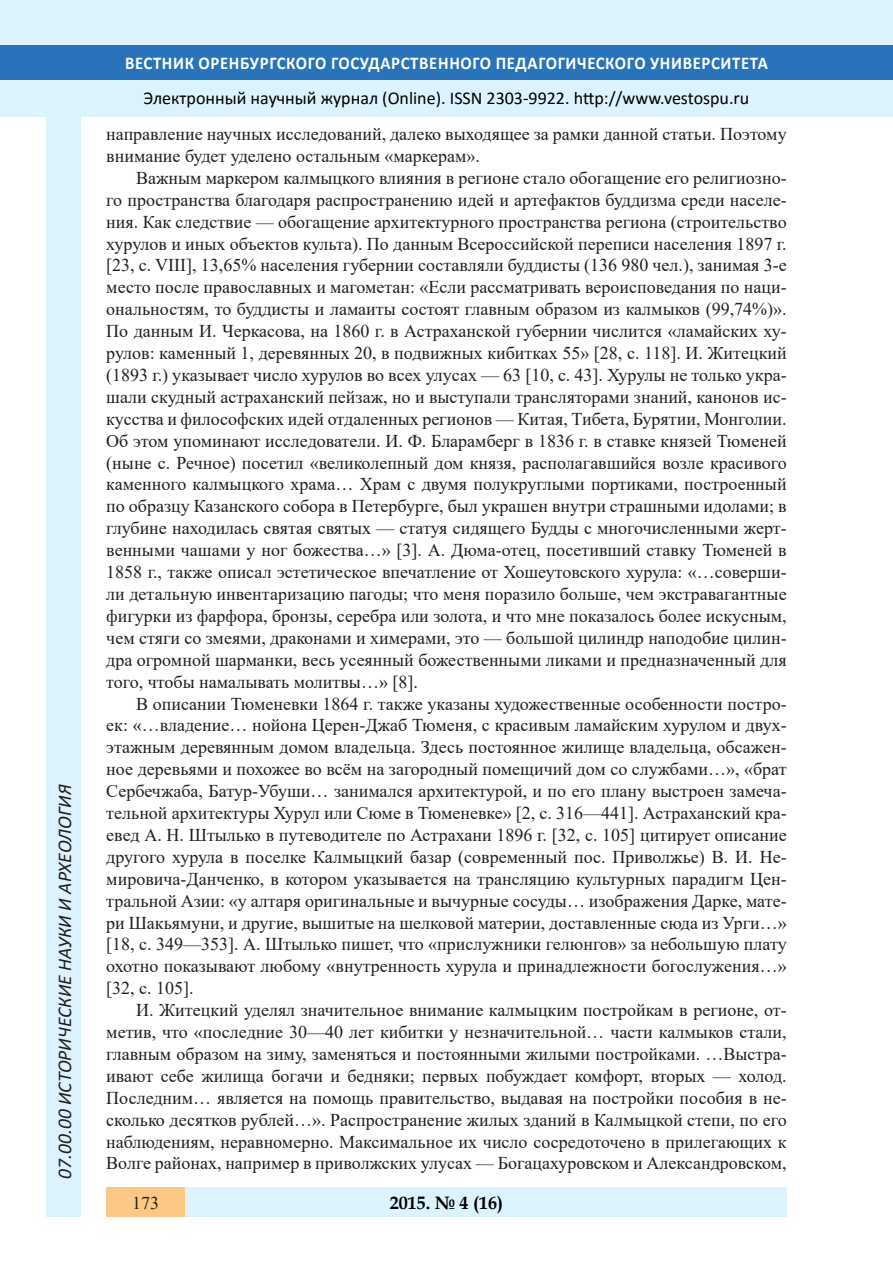
<style>
.page{position:relative;width:893px;height:1263px;background:#fff}
.page>*{position:absolute;margin:0;border:0;box-sizing:border-box;transform-origin:0 0}
.t1{font:italic 19.5px "Calibri";color:#231f20}
.Стиль2{font:18px/21.9px "Times New Roman";color:#231f20;text-align:justify}
.t2{font:18px "Calibri";color:#000}
.t3{font:700 18px "Calibri";letter-spacing:.04em;color:#fff;scale:.93 1}
.t4{font:700 18px "Book Antiqua";color:#000}
</style>
<div class="page">
<div style="left:0;top:0;width:893px;height:116px;background:#dcf2fc"></div>
<div style="left:0;top:45px;width:893px;height:34px;background:#2873ba"></div>
<div style="left:47px;top:116px;width:34px;height:1101px;background:#dcf2fc"></div>
<div style="left:106px;top:1188px;width:681px;height:29px;background:#dcf2fc"></div>
<div style="left:106px;top:1188px;width:79px;height:29px;background:#fdc784"></div>
<p class="t1" style="left:51px;top:1179px;width:395px;rotate:-90deg">07.00.00 ИСТОРИЧЕСКИЕ НАУКИ И АРХЕОЛОГИЯ</p>
<p class="t1" style="left:51px;top:1105px;width:206px;rotate:-90deg">БИОЛОГИЧЕСКИЕ НАУКИ</p>
<p class="t1" style="left:51px;top:1169px;width:11px;rotate:-90deg">3</p>
<p class="t3" style="left:125px;top:50px;width:693px">ВЕСТНИК ОРЕНБУРГСКОГО ГОСУДАРСТВЕННОГО ПЕДАГОГИЧЕСКОГО УНИВЕРСИТЕТА</p>
<p class="t2" style="left:144px;top:85px;width:607px">Электронный научный журнал (Online). ISSN 2303-9922. http://www.vestospu.ru</p>
<p class="t2" style="left:583px;top:85px;width:13px">t</p>
<p class="Стиль2" style="left:106px;top:122px;width:682px">направление научных исследований, далеко выходящее за рамки данной статьи. Поэтому внимание будет уделено остальным «маркерам».</p>
<p class="Стиль2" style="left:106px;top:166px;width:682px;text-indent:30px">Важным маркером калмыцкого влияния в регионе стало обогащение его религиозно&shy;го пространства благодаря распространению идей и артефактов буддизма среди населе&shy;ния. Как следствие — обогащение архитектурного пространства региона (строительство хурулов и иных объектов культа). По данным Всероссийской переписи населения 1897 г. [23, с. VIII], 13,65% населения губернии составляли буддисты (136 980 чел.), занимая 3-е место после православных и магометан: «Если рассматривать вероисповедания по наци&shy;ональностям, то буддисты и ламаиты состоят главным образом из калмыков (99,74%)».<br>По данным И. Черкасова, на 1860 г. в Астраханской губернии числится «ламайских ху&shy;рулов: каменный 1, деревянных 20, в подвижных кибитках 55» [28, с. 118]. И. Житецкий (1893 г.) указывает число хурулов во всех улусах — 63 [10, с. 43]. Хурулы не только укра&shy;шали скудный астраханский пейзаж, но и выступали трансляторами знаний, канонов ис&shy;кусства и философских идей отдаленных регионов — Китая, Тибета, Бурятии, Монголии.<br>Об этом упоминают исследователи. И. Ф. Бларамберг в 1836 г. в ставке князей Тюменей (ныне с. Речное) посетил «великолепный дом князя, располагавшийся возле красивого каменного калмыцкого храма… Храм с двумя полукруглыми портиками, построенный по образцу Казанского собора в Петербурге, был украшен внутри страшными идолами; в глубине находилась святая святых — статуя сидящего Будды с многочисленными жерт&shy;венными чашами у ног божества…» [3]. А. Дюма-отец, посетивший ставку Тюменей в 1858 г., также описал эстетическое впечатление от Хошеутовского хурула: «…соверши&shy;ли детальную инвентаризацию пагоды; что меня поразило больше, чем экстравагантные фигурки из фарфора, бронзы, серебра или золота, и что мне показалось более искусным, чем стяги со змеями, драконами и химерами, это — большой цилиндр наподобие цилин&shy;дра огромной шарманки, весь усеянный божественными ликами и предназначенный для того, чтобы намалывать молитвы…» [8].</p>
<p class="Стиль2" style="left:106px;top:692px;width:682px;text-indent:30px">В описании Тюменевки 1864 г. также указаны художественные особенности постро&shy;ек: «…владение… нойона Церен-Джаб Тюменя, с красивым ламайским хурулом и двух&shy;этажным деревянным домом владельца. Здесь постоянное жилище владельца, обсажен&shy;ное деревьями и похожее во всём на загородный помещичий дом со службами…», «брат Сербечжаба, Батур-Убуши… занимался архитектурой, и по его плану выстроен замеча&shy;тельной архитектуры Хурул или Сюме в Тюменевке» [2, с. 316—441]. Астраханский кра&shy;евед А. Н. Штылько в путеводителе по Астрахани 1896 г. [32, с. 105] цитирует описание другого хурула в поселке Калмыцкий базар (современный пос. Приволжье) В. И. Не&shy;мировича-Данченко, в котором указывается на трансляцию культурных парадигм Цен&shy;тральной Азии: «у алтаря оригинальные и вычурные сосуды… изображения Дарке, мате&shy;ри Шакьямуни, и другие, вышитые на шелковой материи, доставленные сюда из Урги…» [18, с. 349—353]. А. Штылько пишет, что «прислужники гелюнгов» за небольшую плату охотно показывают любому «внутренность хурула и принадлежности богослужения…» [32, с. 105].</p>
<p class="Стиль2" style="left:106px;top:998px;width:682px;text-indent:30px">И. Житецкий уделял значительное внимание калмыцким постройкам в регионе, от&shy;метив, что «последние 30—40 лет кибитки у незначительной… части калмыков стали, главным образом на зиму, заменяться и постоянными жилыми постройками. …Выстра&shy;ивают себе жилища богачи и бедняки; первых побуждает комфорт, вторых — холод.<br>Последним… является на помощь правительство, выдавая на постройки пособия в не&shy;сколько десятков рублей…». Распространение жилых зданий в Калмыцкой степи, по его наблюдениям, неравномерно. Максимальное их число сосредоточено в прилегающих к Волге районах, например в приволжских улусах — Богацахуровском и Александровском,</p>
<p class="Стиль2" style="left:132px;top:1191px;width:28px">173</p>
<p class="t4" style="left:390px;top:1190px;width:115px">2015. № 4 (16)</p>
</div>
